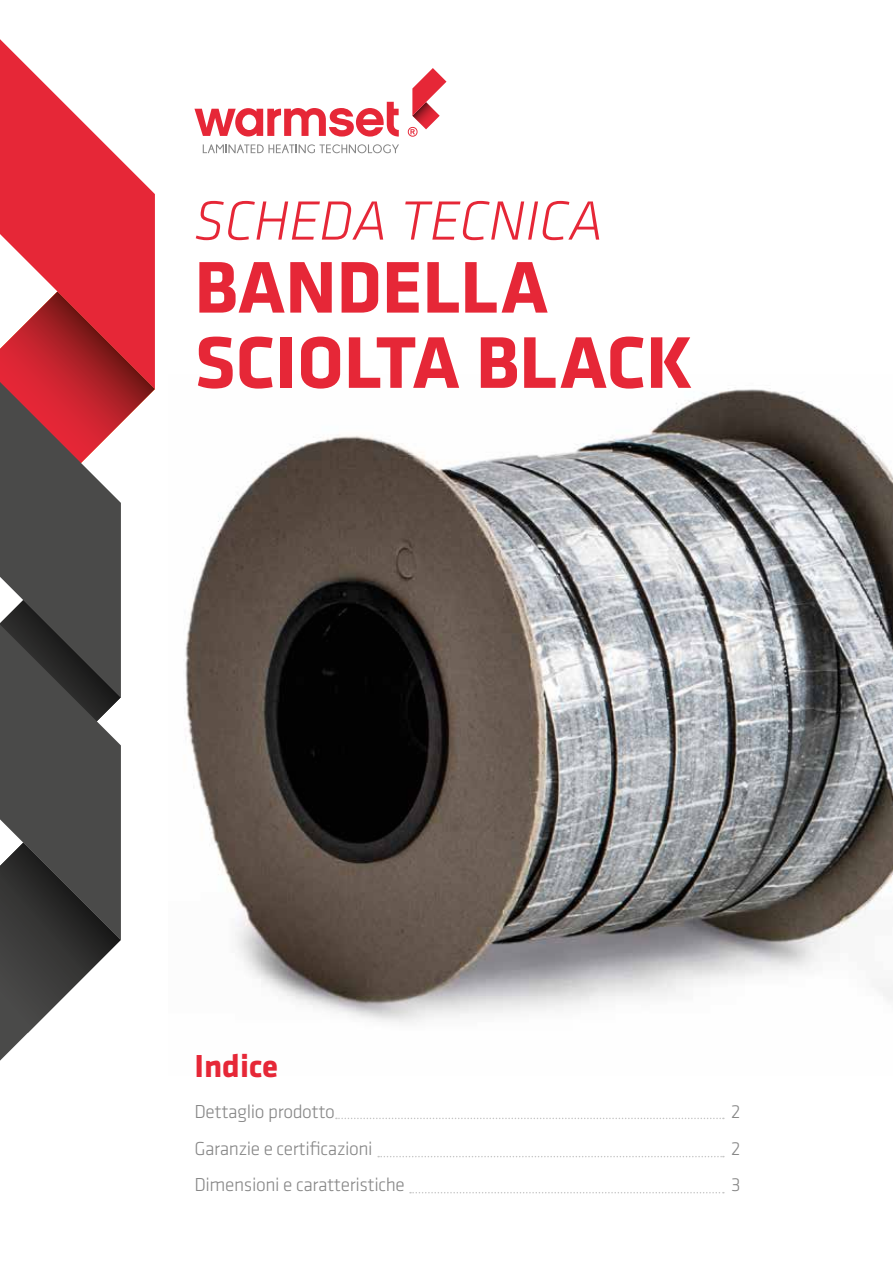
<style>
.page{position:relative;width:893px;height:1263px;background:#fff}
.page>*{position:absolute;margin:0;border:0;box-sizing:border-box;transform-origin:0 0}
.t1{font:700 75.75px/75.2px "Klavika";color:#e62737}
.t2{font:italic 300 57.3px "Klavika";color:#e62737}
.t3{font:700 33px "Klavika";color:#e62737}
.t4{font:300 19.5px/36.8px "Klavika";letter-spacing:-.02em;color:#878787}
</style>
<div class="page">
<svg style="left:121px;top:389px;width:34px;height:34px"></svg>
<svg style="left:0;top:39px;width:155px;height:350px;fill:#e62737"></svg>
<svg style="left:0;top:320px;width:121px;height:243px;background:#8a4549"></svg>
<svg style="left:0;top:940px;width:121px;height:121px"></svg>
<svg style="left:0;top:563px;width:121px;height:377px;background:#484848"></svg>
<img style="left:184px;top:388px;width:709px;height:635px">
<svg style="left:194px;top:102px;width:205px;height:35px"></svg>
<svg style="left:203px;top:144px;width:196px;height:9px"></svg>
<svg style="left:408px;top:68px;width:38px;height:69px"></svg>
<svg style="left:336px;top:1118px;width:388px;height:1px"></svg>
<svg style="left:410px;top:1192px;width:314px;height:1px"></svg>
<svg style="left:378px;top:1156px;width:346px;height:1px"></svg>
<h2 class="t2" style="left:194px;top:189px;width:411px">SCHEDA TECNICA</h2>
<h1 class="t1" style="left:194px;top:251px;width:500px">BANDELLA<br>SCIOLTA BLACK</h1>
<h3 class="t3" style="left:194px;top:1048px;width:85px">Indice</h3>
<p class="t4" style="left:194px;top:1093px;width:212px">Dettaglio prodotto<br>Garanzie e certificazioni<br>Dimensioni e caratteristiche</p>
<p class="t4" style="left:731px;top:1093px;width:11px;text-align:justify">2<br>2<br>3</p>
</div>
